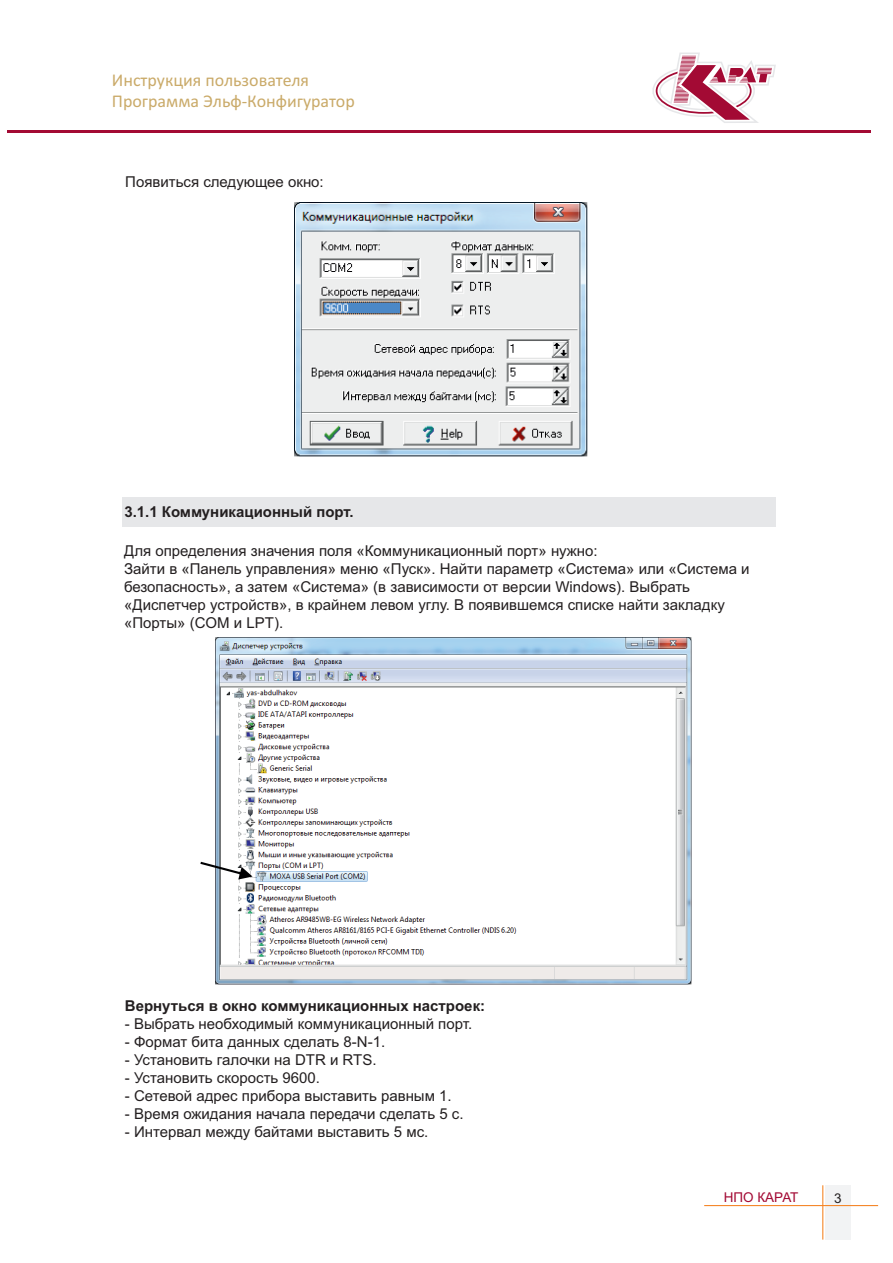
<style>
.page{position:relative;width:893px;height:1263px;background:#fff}
.page>*{position:absolute;margin:0;border:0;box-sizing:border-box;transform-origin:0 0}
.t1{font:18px/20.7px "Calibri";color:#caaa69}
.t2{font:15px/18px "Arial";color:#231f20}
.t3{font:700 15px "Arial";color:#231f20}
.t4{font:13.5px "Arial";color:#a30a34}
.t5{font:13.5px "Arial";color:#231f20}
</style>
<div class="page">
<div style="left:122px;top:497px;width:654px;height:30px;background:#e6e7e9"></div>
<hr style="left:7px;top:130px;width:864px;height:2px;background:#a30a34">
<svg style="left:652px;top:53px;width:124px;height:70px"></svg>
<div style="left:825px;top:1185px;width:25px;height:54px;background:#f2f3f4"></div>
<hr style="left:704px;top:1205px;width:174px;height:1px;background:#f58220">
<hr style="left:822px;top:1185px;width:1px;height:54px;background:#f58220">
<img style="left:215px;top:638px;width:477px;height:347px">
<svg style="left:200px;top:862px;width:53px;height:17px"></svg>
<img style="left:294px;top:202px;width:294px;height:255px">
<p class="t1" style="left:112px;top:72px;width:245px">Инструкция пользователя<br>Программа Эльф-Конфигуратор</p>
<p class="t2" style="left:125px;top:174px;width:200px">Появиться следующее окно:</p>
<p class="t3" style="left:124px;top:506px;width:231px">3.1.1 Коммуникационный порт.</p>
<p class="t2" style="left:124px;top:543px;width:627px">Для определения значения поля «Коммуникационный порт» нужно:<br>Зайти в «Панель управления» меню «Пуск». Найти параметр «Система» или «Система и безопасность», а затем «Система» (в зависимости от версии Windows). Выбрать «Диспетчер устройств», в крайнем левом углу. В появившемся списке найти закладку «Порты» (COM и LPT).</p>
<p class="t3" style="left:125px;top:1000px;width:362px">Вернуться в окно коммуникационных настроек:</p>
<p class="t2" style="left:125px;top:1016px;width:349px">- Выбрать необходимый коммуникационный порт.</p>
<p class="t2" style="left:125px;top:1034px;width:262px">- Формат бита данных сделать 8-N-1.</p>
<p class="t2" style="left:125px;top:1052px;width:253px">- Установить галочки на DTR и RTS.</p>
<p class="t2" style="left:125px;top:1070px;width:197px">- Установить скорость 9600.</p>
<p class="t2" style="left:125px;top:1088px;width:328px">- Сетевой адрес прибора выставить равным 1.</p>
<p class="t2" style="left:125px;top:1106px;width:340px">- Время ожидания начала передачи сделать 5 с.</p>
<p class="t2" style="left:125px;top:1124px;width:305px">- Интервал между байтами выставить 5 мс.</p>
<p class="t4" style="left:724px;top:1192px;width:76px">НПО КАРАТ</p>
<p class="t5" style="left:834px;top:1193px;width:9px">3</p>
</div>
